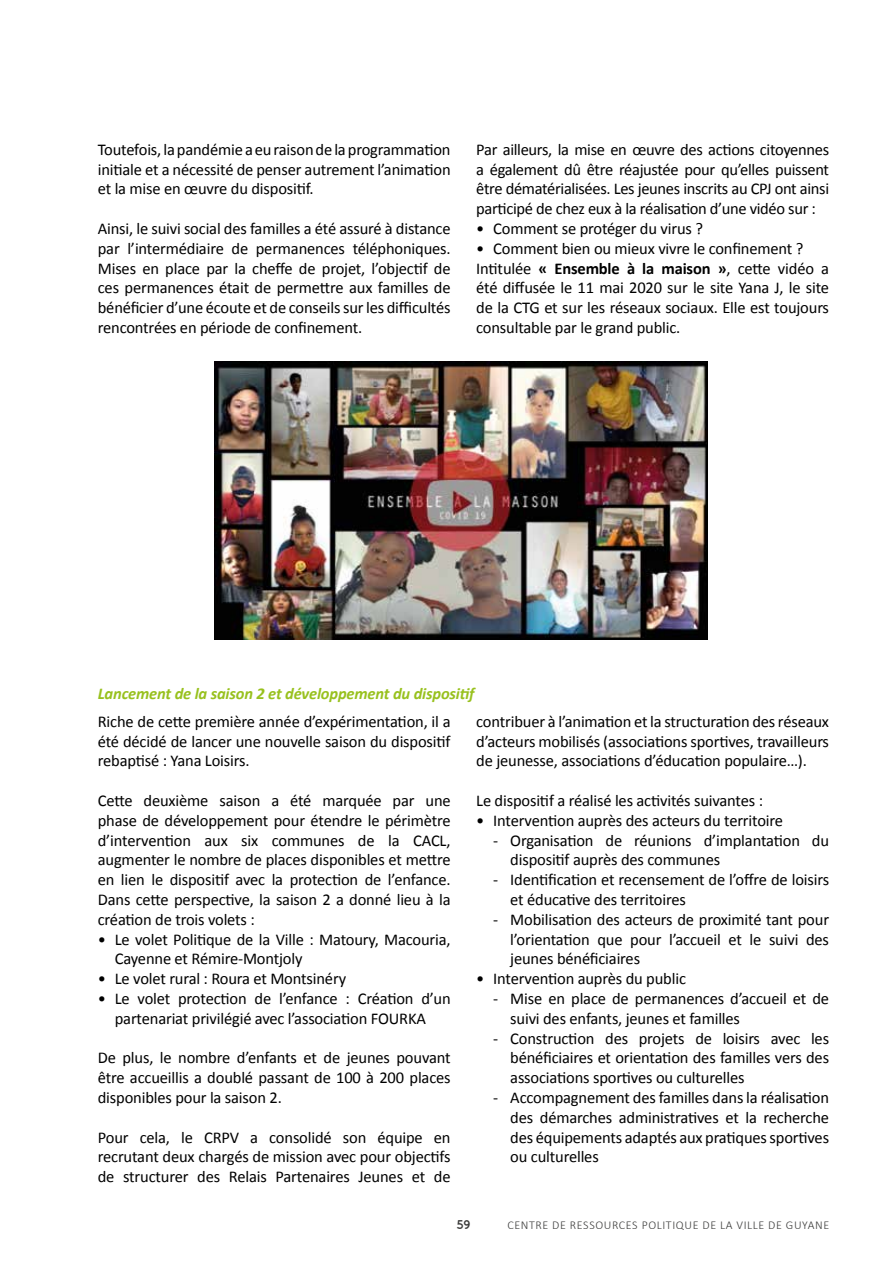
<style>
.page{position:relative;width:893px;height:1263px;background:#fff}
.page>*{position:absolute;margin:0;border:0;box-sizing:border-box;transform-origin:0 0}
.t1{font:16.5px/19.8px "Calibri";letter-spacing:-.01em;color:#000;text-align:justify}
.t2{font:italic 700 16.5px "Calibri";letter-spacing:-.01em;color:#98c11e}
.t3{font:300 12px "Calibri";letter-spacing:.05em;color:#3c3c3b}
.t4{font:12px "ADAM.CGPRO";color:#3c3c3b}
.s1{font-weight:700}
</style>
<div class="page">
<img style="left:215px;top:361px;width:493px;height:279px">
<p class="t1" style="left:98px;top:139px;width:354px">Toutefois, la pandémie a eu raison de la programmation initiale et a nécessité de penser autrement l’animation et la mise en œuvre du dispositif.</p>
<p class="t1" style="left:98px;top:218px;width:354px">Ainsi, le suivi social des familles a été assuré à distance par l’intermédiaire de permanences téléphoniques.<br>Mises en place par la cheffe de projet, l’objectif de ces permanences était de permettre aux familles de bénéficier d’une écoute et de conseils sur les difficultés rencontrées en période de confinement.</p>
<p class="t1" style="left:476px;top:139px;width:354px">Par ailleurs, la mise en œuvre des actions citoyennes a également dû être réajustée pour qu’elles puissent être dématérialisées. Les jeunes inscrits au CPJ ont ainsi participé de chez eux à la réalisation d’une vidéo sur :</p>
<p class="t1" style="left:476px;top:218px;width:228px">• Comment se protéger du virus ?</p>
<p class="t1" style="left:476px;top:238px;width:329px">• Comment bien ou mieux vivre le confinement ?</p>
<p class="t1" style="left:476px;top:258px;width:354px">Intitulée <span class="s1">« Ensemble à la maison »</span>, cette vidéo a été diffusée le 11 mai 2020 sur le site Yana J, le site de la CTG et sur les réseaux sociaux. Elle est toujours consultable par le grand public.</p>
<p class="t2" style="left:98px;top:682px;width:378px">Lancement de la saison 2 et développement du dispositif</p>
<p class="t1" style="left:98px;top:711px;width:354px">Riche de cette première année d’expérimentation, il a été décidé de lancer une nouvelle saison du dispositif rebaptisé : Yana Loisirs.</p>
<p class="t1" style="left:98px;top:790px;width:354px">Cette deuxième saison a été marquée par une phase de développement pour étendre le périmètre d’intervention aux six communes de la CACL, augmenter le nombre de places disponibles et mettre en lien le dispositif avec la protection de l’enfance.<br>Dans cette perspective, la saison 2 a donné lieu à la création de trois volets :</p>
<p class="t1" style="left:115px;top:929px;width:337px;text-indent:-17px">• Le volet Politique de la Ville : Matoury, Macouria,<br>Cayenne et Rémire-Montjoly</p>
<p class="t1" style="left:98px;top:968px;width:250px">• Le volet rural : Roura et Montsinéry</p>
<p class="t1" style="left:98px;top:988px;width:354px;text-align:center">• Le volet protection de l’enfance : Création d’un partenariat privilégié avec l’association FOURKA</p>
<p class="t1" style="left:98px;top:1047px;width:354px">De plus, le nombre d’enfants et de jeunes pouvant être accueillis a doublé passant de 100 à 200 places disponibles pour la saison 2.</p>
<p class="t1" style="left:98px;top:1127px;width:354px">Pour cela, le CRPV a consolidé son équipe en recrutant deux chargés de mission avec pour objectifs de structurer des Relais Partenaires Jeunes et de</p>
<p class="t1" style="left:476px;top:711px;width:354px">contribuer à l’animation et la structuration des réseaux d’acteurs mobilisés (associations sportives, travailleurs de jeunesse, associations d’éducation populaire…).</p>
<p class="t1" style="left:476px;top:790px;width:288px">Le dispositif a réalisé les activités suivantes :</p>
<p class="t1" style="left:476px;top:810px;width:308px">• Intervention auprès des acteurs du territoire</p>
<p class="t1" style="left:510px;top:830px;width:320px;text-indent:-17px">- Organisation de réunions d’implantation du dispositif auprès des communes</p>
<p class="t1" style="left:510px;top:869px;width:320px;text-indent:-17px">- Identification et recensement de l’offre de loisirs et éducative des territoires</p>
<p class="t1" style="left:510px;top:909px;width:320px;text-indent:-17px">- Mobilisation des acteurs de proximité tant pour l’orientation que pour l’accueil et le suivi des jeunes bénéficiaires</p>
<p class="t1" style="left:476px;top:968px;width:211px">• Intervention auprès du public</p>
<p class="t1" style="left:510px;top:988px;width:320px;text-indent:-17px">- Mise en place de permanences d’accueil et de suivi des enfants, jeunes et familles</p>
<p class="t1" style="left:510px;top:1028px;width:320px;text-indent:-17px">- Construction des projets de loisirs avec les bénéficiaires et orientation des familles vers des associations sportives ou culturelles</p>
<p class="t1" style="left:510px;top:1087px;width:320px;text-indent:-17px">- Accompagnement des familles dans la réalisation des démarches administratives et la recherche des équipements adaptés aux pratiques sportives ou culturelles</p>
<p class="t4" style="left:456px;top:1218px;width:16px">59</p>
<p class="t3" style="left:507px;top:1218px;width:323px">CENTRE DE RESSOURCES POLITIQUE DE LA VILLE DE GUYANE</p>
</div>
